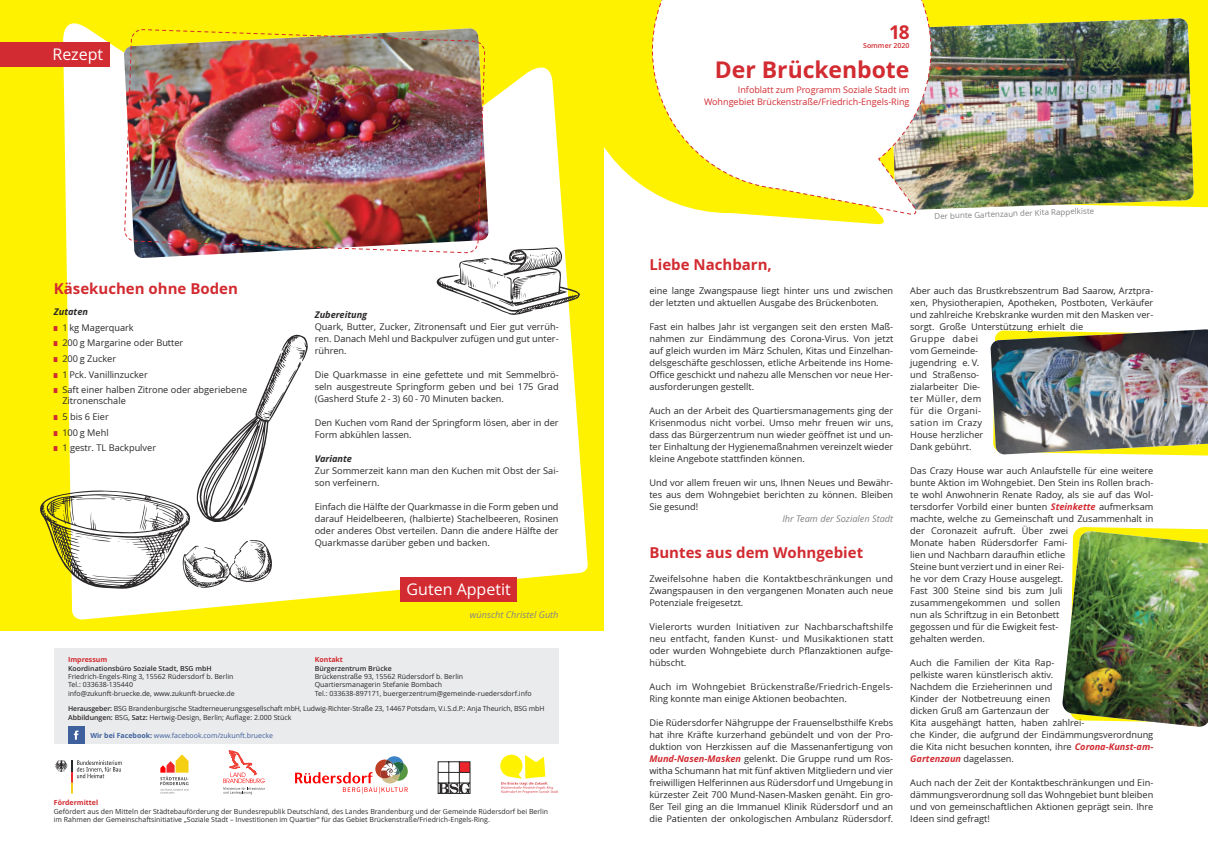
<style>
.page{position:relative;width:1208px;height:859px;background:#fff}
.page>*{position:absolute;margin:0;border:0;box-sizing:border-box;transform-origin:0 0}
.t1{font:700 23px "Open Sans";color:#d22b31}
.t2{font:700 19px "Open Sans";color:#d22b31}
.t3{font:16px "Open Sans";color:#fff}
.t4{font:700 15px "Open Sans";color:#d22b31}
.t5{font:9.2px/12px "Open Sans";color:#2b2829;text-align:justify}
.t6{font:9.2px/12px "Open Sans";letter-spacing:.02em;color:#2b2829}
.t7{font:italic 9.2px "Open Sans";color:#828386}
.t8{font:italic 700 9.2px "Open Sans";color:#2b2829}
.t9{font:9px/12px "Open Sans";color:#d22b31;text-align:right}
.t10{font:8px "Open Sans";color:#828386}
.t11{font:7px/8.4px "Open Sans";color:#2b2829}
.t12{font:600 7px "Open Sans";color:#2b2829}
.t13{font:7px "Open Sans";color:#3e609c}
.t14{font:700 7px "Open Sans";color:#d22b31}
.t15{font:600 7px "Open Sans";color:#d22b31}
.s1{font-weight:600}
.s2{font-weight:700}
.s3{font-weight:700;font-style:italic;color:#d22b31}
</style>
<div class="page">
<svg style="left:604px;top:0;width:280px;height:225px;fill:#fff200"></svg>
<div style="left:933px;top:0;width:275px;height:208px;background:#fff200"></div>
<div style="left:0;top:0;width:604px;height:630px;background:#fff200"></div>
<svg style="left:63px;top:23px;width:525px;height:596px;background:#fefcd9"></svg>
<img style="left:933px;top:18px;width:260px;height:192px">
<img style="left:990px;top:329px;width:218px;height:126px">
<svg style="left:1075px;top:527px;width:133px;height:4px"></svg>
<img style="left:1062px;top:531px;width:146px;height:196px">
<svg style="left:124px;top:23px;width:361px;height:6px"></svg>
<svg style="left:55px;top:760px;width:67px;height:33px"></svg>
<svg style="left:223px;top:751px;width:42px;height:43px"></svg>
<svg style="left:160px;top:754px;width:28px;height:39px"></svg>
<svg style="left:500px;top:755px;width:58px;height:39px"></svg>
<svg style="left:438px;top:762px;width:32px;height:32px"></svg>
<svg style="left:295px;top:756px;width:113px;height:38px"></svg>
<div style="left:54px;top:649px;width:504px;height:95px;background:#eaebec"></div>
<div style="left:68px;top:726px;width:16px;height:18px;background:#3e609c"></div>
<svg style="left:74px;top:730px;width:4px;height:10px"></svg>
<svg style="left:651px;top:0;width:281px;height:215px"></svg>
<div style="left:0;top:42px;width:109px;height:24px;background:#d22b31"></div>
<div style="left:400px;top:577px;width:117px;height:24px;background:#d22b31"></div>
<img style="left:124px;top:29px;width:456px;height:286px">
<svg style="left:40px;top:326px;width:268px;height:263px;background:#edebd3"></svg>
<h3 class="t3" style="left:53px;top:47px;width:52px">Rezept</h3>
<h3 class="t4" style="left:54px;top:283px;width:186px">Käsekuchen ohne Boden</h3>
<p class="t8" style="left:54px;top:308px;width:36px">Zutaten</p>
<p class="t5" style="left:62px;top:320px;width:186px;line-height:15.6px;text-align:left">1 kg Magerquark<br>200 g Margarine oder Butter<br>200 g Zucker<br>1 Pck. Vanillinzucker<br>Saft einer halben Zitrone oder abgeriebene</p>
<p class="t5" style="left:62px;top:394px;width:95px;line-height:15.6px;text-align:left">Zitronenschale<br>5 bis 6 Eier<br>100 g Mehl<br>1 gestr. TL Backpulver</p>
<p class="t8" style="left:315px;top:311px;width:54px">Zubereitung</p>
<p class="t5" style="left:315px;top:322px;width:245px">Quark, Butter, Zucker, Zitronensaft und Eier gut verrüh&shy;ren. Danach Mehl und Backpulver zufügen und gut unter&shy;rühren.</p>
<p class="t5" style="left:315px;top:370px;width:245px">Die Quarkmasse in eine gefettete und mit Semmelbrö&shy;seln ausgestreute Springform geben und bei 175 Grad (Gasherd Stufe 2 - 3) 60 - 70 Minuten backen.</p>
<p class="t5" style="left:315px;top:418px;width:245px">Den Kuchen vom Rand der Springform lösen, aber in der<br>Form abkühlen lassen.</p>
<p class="t8" style="left:315px;top:455px;width:39px">Variante</p>
<p class="t5" style="left:315px;top:466px;width:245px">Zur Sommerzeit kann man den Kuchen mit Obst der Sai&shy;son verfeinern.</p>
<p class="t5" style="left:315px;top:502px;width:245px">Einfach die Hälfte der Quarkmasse in die Form geben und darauf Heidelbeeren, (halbierte) Stachelbeeren, Rosinen oder anderes Obst verteilen. Dann die andere Hälfte der Quarkmasse darüber geben und backen.</p>
<h3 class="t3" style="left:406px;top:583px;width:106px">Guten Appetit</h3>
<p class="t7" style="left:470px;top:611px;width:90px">wünscht Christel Guth</p>
<p class="t14" style="left:315px;top:657px;width:30px">Kontakt</p>
<p class="t12" style="left:315px;top:665px;width:78px">Bürgerzentrum Brücke</p>
<p class="t11" style="left:315px;top:673px;width:218px">Brückenstraße 93, 15562 Rüdersdorf b. Berlin<br>Quartiersmanagerin Stefanie Bombach<br>Tel.: 033638-897171, buergerzentrum@gemeinde-ruedersdorf.info</p>
<p class="t14" style="left:68px;top:657px;width:41px">Impressum</p>
<p class="t12" style="left:68px;top:665px;width:145px">Koordinationsbüro Soziale Stadt, BSG mbH</p>
<p class="t11" style="left:68px;top:673px;width:168px">Friedrich-Engels-Ring 3, 15562 Rüdersdorf b. Berlin<br>Tel.: 033638-135440<br>info@zukunft-bruecke.de, www.zukunft-bruecke.de</p>
<p class="t11" style="left:68px;top:705px;width:478px"><span class="s1">Herausgeber:</span> BSG Brandenburgische Stadterneuerungsgesellschaft mbH, Ludwig-Richter-Straße 23, 14467 Potsdam, V.i.S.d.P.: Anja Theurich, BSG mbH<br><span class="s1">Abbildungen:</span> BSG, <span class="s1">Satz:</span> Hertwig-Design, Berlin; Auflage: 2.000 Stück</p>
<p class="t13" style="left:90px;top:732px;width:184px"><span class="s2">Wir bei Facebook:</span> www.facebook.com/zukunft.bruecke</p>
<p class="t14" style="left:54px;top:800px;width:46px">Fördermittel</p>
<p class="t11" style="left:54px;top:808px;width:496px">Gefördert aus den Mitteln der Städtebauförderung der Bundesrepublik Deutschland, des Landes Brandenburg und der Gemeinde Rüdersdorf bei Berlin im Rahmen der Gemeinschaftsinitiative „Soziale Stadt – Investitionen im Quartier“ für das Gebiet Brückenstraße/Friedrich-Engels-Ring.</p>
<h2 class="t2" style="left:889px;top:25px;width:22px">18</h2>
<p class="t15" style="left:863px;top:43px;width:48px">Sommer 2020</p>
<h1 class="t1" style="left:714px;top:60px;width:196px">Der Brückenbote</h1>
<p class="t9" style="left:704px;top:85px;width:207px">Infoblatt zum Programm Soziale Stadt im<br>Wohngebiet Brückenstraße/Friedrich-Engels-Ring</p>
<p class="t10" style="left:934px;top:213px;width:161px;rotate:-2deg">Der bunte Gartenzaun der Kita Rappelkiste</p>
<h3 class="t4" style="left:649px;top:259px;width:124px">Liebe Nachbarn,</h3>
<p class="t5" style="left:649px;top:286px;width:245px">eine lange Zwangspause liegt hinter uns und zwischen der letzten und aktuellen Ausgabe des Brückenboten.</p>
<p class="t5" style="left:649px;top:322px;width:245px">Fast ein halbes Jahr ist vergangen seit den ersten Maß&shy;nahmen zur Eindämmung des Corona-Virus. Von jetzt auf gleich wurden im März Schulen, Kitas und Einzelhan&shy;delsgeschäfte geschlossen, etliche Arbeitende ins Home-Office geschickt und nahezu alle Menschen vor neue Her&shy;ausforderungen gestellt.</p>
<p class="t5" style="left:649px;top:406px;width:245px">Auch an der Arbeit des Quartiersmanagements ging der Krisenmodus nicht vorbei. Umso mehr freuen wir uns, dass das Bürgerzentrum nun wieder geöffnet ist und un&shy;ter Einhaltung der Hygienemaßnahmen vereinzelt wieder kleine Angebote stattfinden können.</p>
<p class="t5" style="left:649px;top:478px;width:245px">Und vor allem freuen wir uns, Ihnen Neues und Bewähr&shy;tes aus dem Wohngebiet berichten zu können. Bleiben Sie gesund!</p>
<p class="t7" style="left:782px;top:515px;width:112px">Ihr Team der Sozialen Stadt</p>
<h3 class="t4" style="left:649px;top:547px;width:215px">Buntes aus dem Wohngebiet</h3>
<p class="t5" style="left:649px;top:574px;width:245px">Zweifelsohne haben die Kontaktbeschränkungen und Zwangspausen in den vergangenen Monaten auch neue Potenziale freigesetzt.</p>
<p class="t5" style="left:649px;top:622px;width:245px">Vielerorts wurden Initiativen zur Nachbarschaftshilfe neu entfacht, fanden Kunst- und Musikaktionen statt oder wurden Wohngebiete durch Pflanzaktionen aufge&shy;hübscht.</p>
<p class="t6" style="left:649px;top:682px;width:245px">Auch im Wohngebiet Brückenstraße/Friedrich-Engels-<br>Ring konnte man einige Aktionen beobachten.</p>
<p class="t5" style="left:649px;top:718px;width:245px">Die Rüdersdorfer Nähgruppe der Frauenselbsthilfe Krebs hat ihre Kräfte kurzerhand gebündelt und von der Pro&shy;duktion von Herzkissen auf die Massenanfertigung von <span class="s3">Mund-Nasen-Masken</span> gelenkt. Die Gruppe rund um Ros&shy;witha Schumann hat mit fünf aktiven Mitgliedern und vier freiwilligen Helferinnen aus Rüdersdorf und Umgebung in kürzester Zeit 700 Mund-Nasen-Masken genäht. Ein gro&shy;ßer Teil ging an die Immanuel Klinik Rüdersdorf und an die Patienten der onkologischen Ambulanz Rüdersdorf.</p>
<p class="t5" style="left:910px;top:286px;width:245px;text-align:left">Aber auch das Brustkrebszentrum Bad Saarow, Arztpra&shy;xen, Physiotherapien, Apotheken, Postboten, Verkäufer und zahlreiche Krebskranke wurden mit den Masken ver&shy;sorgt. Große Unterstützung erhielt die<br>Gruppe dabei<br>vom Gemeinde-<br>jugendring e. V.<br>und Straßenso-<br>zialarbeiter Die-<br>ter Müller, dem<br>für die Organi-<br>sation im Crazy<br>House herzlicher<br>Dank gebührt.</p>
<p class="t5" style="left:910px;top:466px;width:245px;text-align:left">Das Crazy House war auch Anlaufstelle für eine weitere bunte Aktion im Wohngebiet. Den Stein ins Rollen brach&shy;te wohl Anwohnerin Renate Radoy, als sie auf das Wol&shy;tersdorfer Vorbild einer bunten <span class="s3">Steinkette</span> aufmerksam machte, welche zu Gemeinschaft und Zusammenhalt in der Coronazeit aufruft. Über zwei<br>Monate haben Rüdersdorfer Fami-<br>lien und Nachbarn daraufhin etliche<br>Steine bunt verziert und in einer Rei-<br>he vor dem Crazy House ausgelegt.<br>Fast 300 Steine sind bis zum Juli zusammengekommen und sollen<br>nun als Schriftzug in ein Betonbett<br>gegossen und für die Ewigkeit fest-<br>gehalten werden.</p>
<p class="t5" style="left:910px;top:658px;width:245px;text-align:left">Auch die Familien der Kita Rap-<br>pelkiste waren künstlerisch aktiv.<br>Nachdem die Erzieherinnen und<br>Kinder der Notbetreuung einen<br>dicken Gruß am Gartenzaun der<br>Kita ausgehängt hatten, haben zahlrei-<br>che Kinder, die aufgrund der Eindämmungsverordnung die Kita nicht besuchen konnten, ihre <span class="s3">Corona-Kunst-am-Gartenzaun</span> dagelassen.</p>
<p class="t5" style="left:910px;top:778px;width:245px">Auch nach der Zeit der Kontaktbeschränkungen und Ein&shy;dämmungsverordnung soll das Wohngebiet bunt bleiben und von gemeinschaftlichen Aktionen geprägt sein. Ihre Ideen sind gefragt!</p>
</div>
